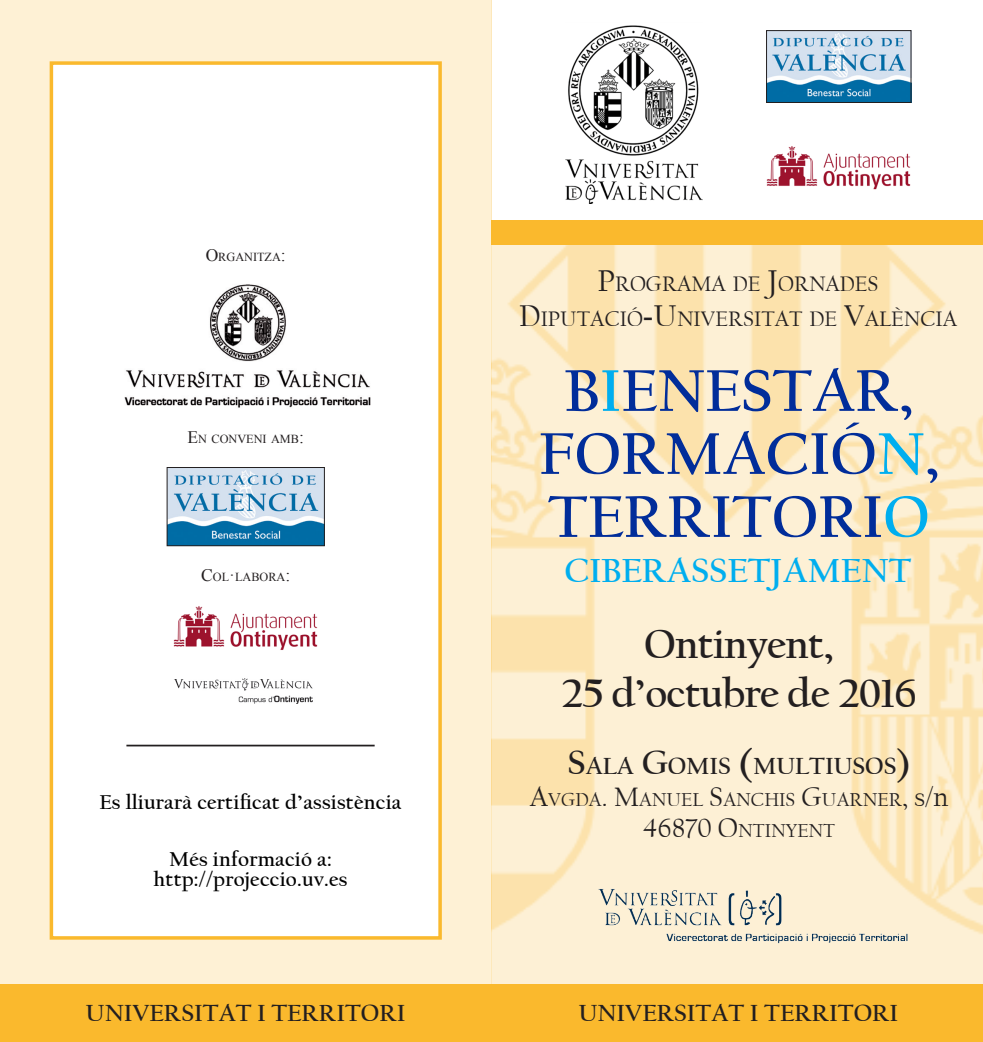
<style>
.page{position:relative;width:983px;height:1042px;background:#fff}
.page>*{position:absolute;margin:0;border:0;box-sizing:border-box;transform-origin:0 0}
.t1{font:700 61.25px "Californian FB";color:#012d9a}
.t2{font:700 42px "Californian FB";letter-spacing:-.02em;color:#231f20}
.t3{font:700 35px "Californian FB";color:#00aeef}
.t4{font:700 24.5px "Californian FB";color:#231f20}
.t5{font:700 24.5px "Californian FB";color:#231f20}
.t6{font:22.05px "Californian FB";color:#231f20}
.t7{font:700 21px "Californian FB";letter-spacing:.01em;color:#000}
.t8{font:19.6px "Californian FB";color:#231f20}
.t9{font:12.25px "Times New Roman";color:#231f20}
.s1{font-size:17.5px}
.s2{font-size:31.5px}
.s3{font-family:"Times New Roman";font-size:31.5px}
.s4{color:#00aeef}
.s5{font-size:35px}
.s6{font-size:28px}
</style>
<div class="page">
<div style="left:0;top:0;width:491px;height:1042px;background:#fef1d5"></div>
<div style="left:50px;top:61px;width:391px;height:878px;background:#fff;border:4px solid #fab92d"></div>
<img style="left:124px;top:284px;width:247px;height:124px">
<img style="left:169px;top:469px;width:153px;height:75px">
<div style="left:167px;top:467px;width:157px;height:79px;border:1px solid #231f20"></div>
<img style="left:491px;top:0;width:491px;height:984px">
<div style="left:492px;top:0;width:490px;height:220px;background:#fff"></div>
<div style="left:0;top:984px;width:982px;height:58px;background:#fab92d"></div>
<div style="left:491px;top:220px;width:491px;height:25px;background:#fab92d"></div>
<img style="left:566px;top:25px;width:136px;height:178px">
<img style="left:768px;top:32px;width:141px;height:69px">
<div style="left:766px;top:30px;width:145px;height:73px;border:1px solid #231f20"></div>
<img style="left:173px;top:606px;width:145px;height:44px">
<img style="left:766px;top:146px;width:145px;height:44px">
<hr style="left:126px;top:745px;width:248px;height:1px;background:#231f20">
<img style="left:560px;top:871px;width:370px;height:94px">
<img style="left:174px;top:678px;width:139px;height:26px">
<p class="t9" style="left:206px;top:249px;width:82px"><span class="s1">O</span>RGANITZA<span class="s1">:</span></p>
<p class="t9" style="left:187px;top:430px;width:118px"><span class="s1">E</span>N CONVENI AMB<span class="s1">:</span></p>
<p class="t9" style="left:201px;top:568px;width:91px"><span class="s1">C</span>OL<span class="s1">·</span>LABORA<span class="s1">:</span></p>
<p class="t7" style="left:99px;top:790px;width:303px">Es lliurarà certificat d’assistència</p>
<p class="t7" style="left:169px;top:848px;width:164px">Més informació a:</p>
<p class="t7" style="left:153px;top:867px;width:195px">http://projeccio.uv.es</p>
<p class="t4" style="left:86px;top:999px;width:321px">UNIVERSITAT I TERRITORI</p>
<p class="t6" style="left:597px;top:271px;width:97px"><span class="s2">P</span>ROGRAMA</p>
<p class="t6" style="left:732px;top:271px;width:145px">DE <span class="s2">J</span>ORNADES</p>
<p class="t6" style="left:519px;top:306px;width:439px"><span class="s2">D</span>IPUTACIÓ<span class="s3">-</span><span class="s2">U</span>NIVERSITAT DE <span class="s2">V</span>ALÈNCIA</p>
<p class="t1" style="left:564px;top:356px;width:349px">B<span class="s4">I</span>ENESTAR,</p>
<p class="t1" style="left:538px;top:419px;width:401px">FORMACIÓ<span class="s4">N</span>,</p>
<p class="t1" style="left:548px;top:482px;width:383px">TERRITORI<span class="s4">O</span></p>
<p class="t3" style="left:564px;top:551px;width:348px">CIBERASSETJAMENT</p>
<p class="t2" style="left:644px;top:620px;width:190px">Ontinyent,</p>
<p class="t2" style="left:561px;top:669px;width:356px">25 d’octubre de 2016</p>
<p class="t5" style="left:567px;top:752px;width:344px"><span class="s5">S</span>ALA <span class="s5">G</span>OMIS <span class="s5">(</span>MULTIUSOS<span class="s5">)</span></p>
<p class="t8" style="left:530px;top:788px;width:419px"><span class="s6">A</span>VGDA<span class="s6">. M</span>ANUEL <span class="s6">S</span>ANCHIS <span class="s6">G</span>UARNER<span class="s6">,</span> <span class="s6">s/n</span></p>
<p class="t8" style="left:642px;top:820px;width:194px"><span class="s6">46870 O</span>NTINYENT</p>
<p class="t4" style="left:578px;top:999px;width:321px">UNIVERSITAT I TERRITORI</p>
</div>
